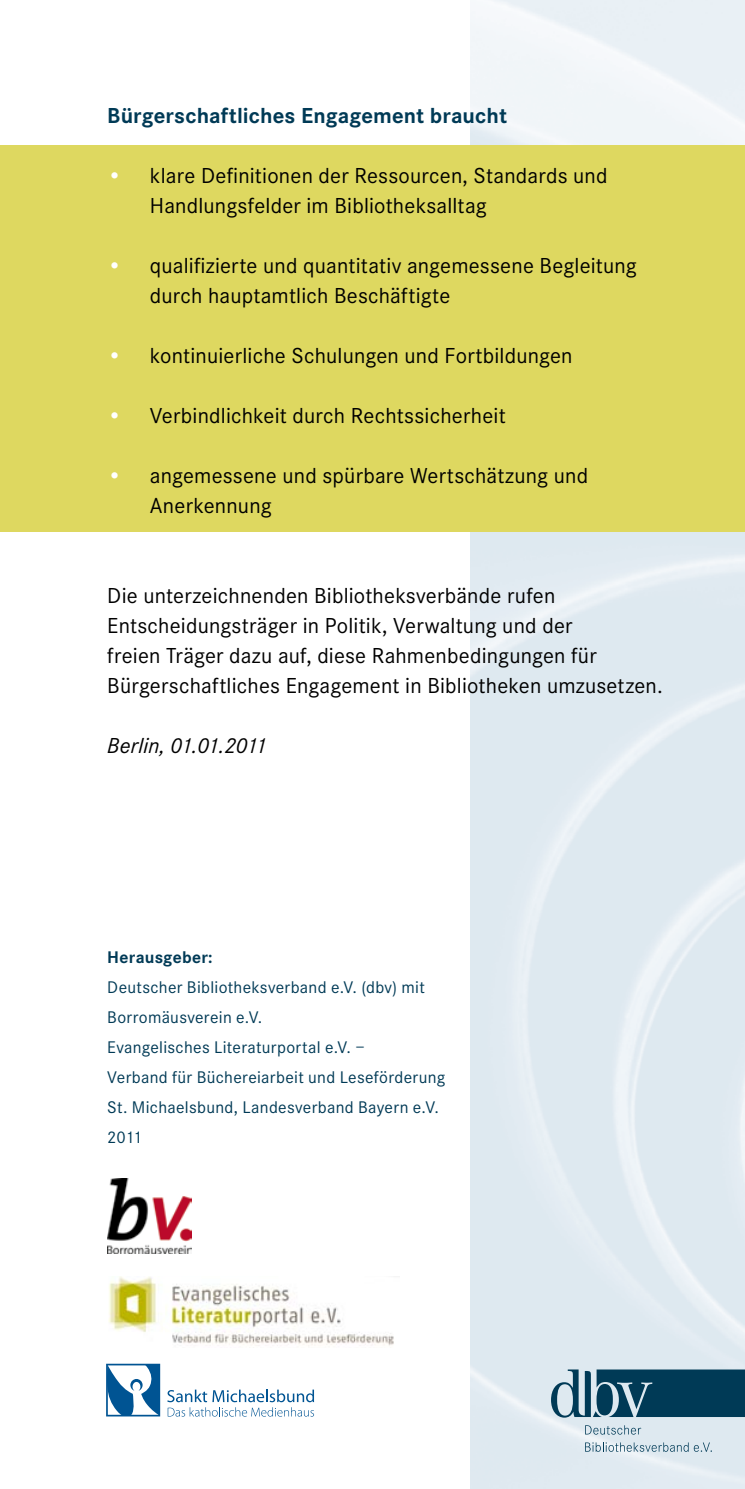
<style>
.page{position:relative;width:745px;height:1489px;background:#fff}
.page>*{position:absolute;margin:0;border:0;box-sizing:border-box;transform-origin:0 0}
.t1{font:22.5px/30px "Corporate S";letter-spacing:.01em;color:#000}
.t2{font:700 22.5px "Corporate S";letter-spacing:.005em;color:#003a56}
.t3{font:italic 22.5px "Corporate S";color:#000}
.t4{font:17.5px/30px "Corporate S";letter-spacing:.015em;color:#003a56}
.t5{font:700 17.5px "Corporate S";letter-spacing:.015em;color:#003a56}
.s1{color:#fff}
</style>
<div class="page">
<img style="left:470px;top:0;width:274px;height:1488px">
<svg style="left:550px;top:1369px;width:194px;height:48px;background:#306077"></svg>
<svg style="left:584px;top:1425px;width:56px;height:9px"></svg>
<svg style="left:584px;top:1442px;width:127px;height:9px"></svg>
<div style="left:0;top:145px;width:744px;height:386px;background:#ded860"></div>
<svg style="left:167px;top:1389px;width:147px;height:27px"></svg>
<svg style="left:106px;top:1363px;width:54px;height:53px"></svg>
<img style="left:107px;top:1178px;width:84px;height:75px">
<img style="left:108px;top:1276px;width:286px;height:70px">
<p class="t2" style="left:107px;top:102px;width:401px">Bürgerschaftliches Engagement braucht</p>
<p class="t1" style="left:150px;top:160px;width:459px;text-indent:-43px"><span class="s1">•</span> klare Definitionen der Ressourcen, Standards und<br>Handlungsfelder im Bibliotheksalltag</p>
<p class="t1" style="left:150px;top:250px;width:488px;text-indent:-43px"><span class="s1">•</span> qualifizierte und quantitativ angemessene Begleitung durch hauptamtlich Beschäftigte</p>
<p class="t1" style="left:107px;top:340px;width:466px"><span class="s1">•</span> kontinuierliche Schulungen und Fortbildungen</p>
<p class="t1" style="left:107px;top:400px;width:399px"><span class="s1">•</span> Verbindlichkeit durch Rechtssicherheit</p>
<p class="t1" style="left:150px;top:460px;width:439px;text-indent:-43px"><span class="s1">•</span> angemessene und spürbare Wertschätzung und<br>Anerkennung</p>
<p class="t1" style="left:107px;top:580px;width:556px">Die unterzeichnenden Bibliotheksverbände rufen Entscheidungsträger in Politik, Verwaltung und der<br>freien Träger dazu auf, diese Rahmenbedingungen für Bürgerschaftliches Engagement in Bibliotheken umzusetzen.</p>
<p class="t3" style="left:107px;top:732px;width:162px">Berlin, 01.01.2011</p>
<p class="t5" style="left:107px;top:947px;width:107px">Herausgeber:</p>
<p class="t4" style="left:107px;top:972px;width:339px">Deutscher Bibliotheksverband e.V. (dbv) mit Borromäusverein e.V.<br>Evangelisches Literaturportal e.V. –<br>Verband für Büchereiarbeit und Leseförderung St. Michaelsbund, Landesverband Bayern e.V.<br>2011</p>
</div>
